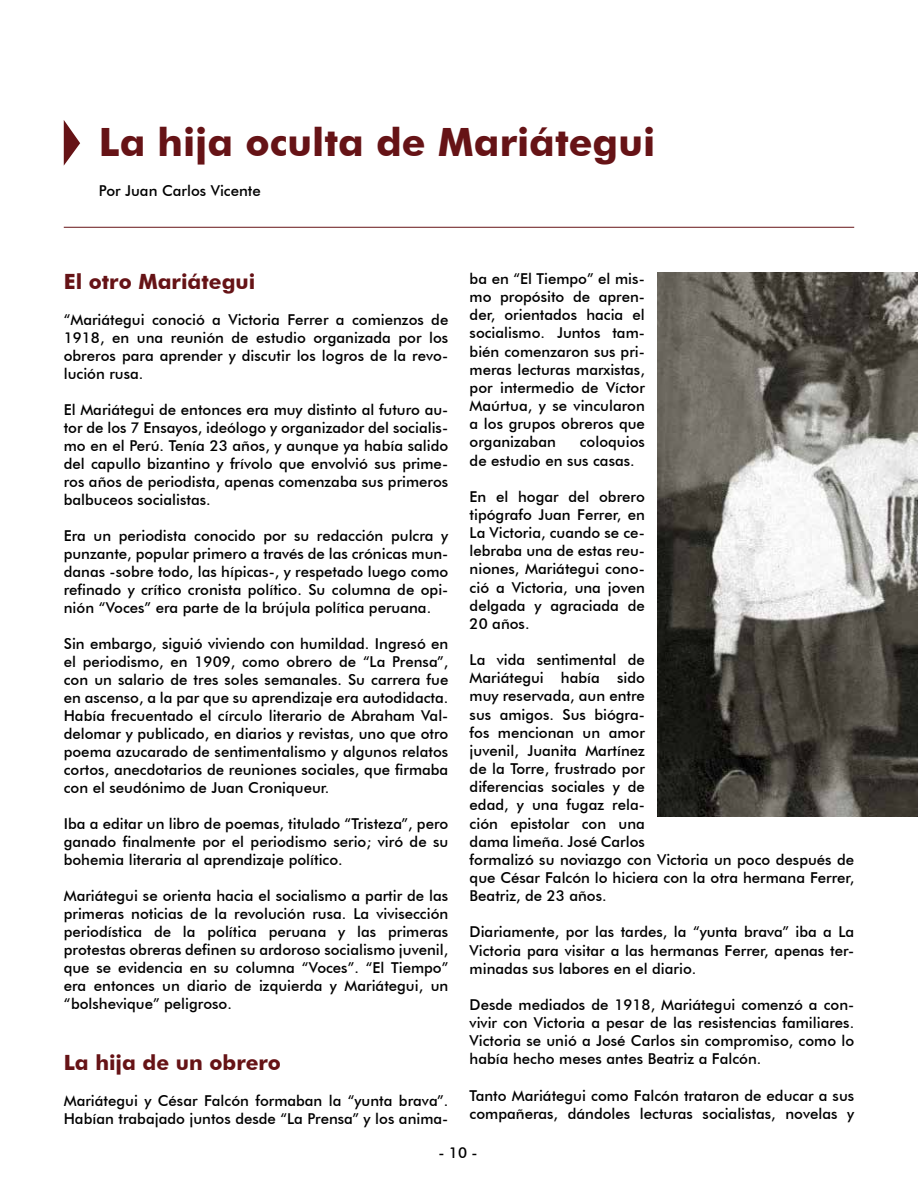
<style>
.page{position:relative;width:918px;height:1188px;background:#fff}
.page>*{position:absolute;margin:0;border:0;box-sizing:border-box;transform-origin:0 0}
.t1{font:700 39px "Futura BT";color:#661316}
.t2{font:700 21px "Futura BT";color:#661316}
.t3{font:500 15px/18.1px "Futura BT";color:#000;text-align:justify}
</style>
<div class="page">
<img style="left:658px;top:273px;width:260px;height:543px">
<hr style="left:64px;top:227px;width:790px;height:1px;background:#661316">
<svg style="left:64px;top:120px;width:16px;height:45px"></svg>
<h1 class="t1" style="left:99px;top:118px;width:558px">La hija oculta de Mariátegui</h1>
<p class="t3" style="left:99px;top:181px;width:163px">Por Juan Carlos Vicente</p>
<h2 class="t2" style="left:64px;top:268px;width:193px">El otro Mariátegui</h2>
<p class="t3" style="left:64px;top:310px;width:386px">“Mariátegui conoció a Victoria Ferrer a comienzos de 1918, en una reunión de estudio organizada por los obreros para aprender y discutir los logros de la revo&shy;lución rusa.</p>
<p class="t3" style="left:64px;top:400px;width:386px">El Mariátegui de entonces era muy distinto al futuro au&shy;tor de los 7 Ensayos, ideólogo y organizador del socialis&shy;mo en el Perú. Tenía 23 años, y aunque ya había salido del capullo bizantino y frívolo que envolvió sus prime&shy;ros años de periodista, apenas comenzaba sus primeros balbuceos socialistas.</p>
<p class="t3" style="left:64px;top:526px;width:386px">Era un periodista conocido por su redacción pulcra y punzante, popular primero a través de las crónicas mun&shy;danas -sobre todo, las hípicas-, y respetado luego como refinado y crítico cronista político. Su columna de opi&shy;nión “Voces” era parte de la brújula política peruana.</p>
<p class="t3" style="left:64px;top:634px;width:386px">Sin embargo, siguió viviendo con humildad. Ingresó en el periodismo, en 1909, como obrero de “La Prensa”, con un salario de tres soles semanales. Su carrera fue en ascenso, a la par que su aprendizaje era autodidacta.<br>Había frecuentado el círculo literario de Abraham Val&shy;delomar y publicado, en diarios y revistas, uno que otro poema azucarado de sentimentalismo y algunos relatos cortos, anecdotarios de reuniones sociales, que firmaba con el seudónimo de Juan Croniqueur.</p>
<p class="t3" style="left:64px;top:814px;width:386px">Iba a editar un libro de poemas, titulado “Tristeza”, pero ganado finalmente por el periodismo serio; viró de su bohemia literaria al aprendizaje político.</p>
<p class="t3" style="left:64px;top:886px;width:386px">Mariátegui se orienta hacia el socialismo a partir de las primeras noticias de la revolución rusa. La vivisección periodística de la política peruana y las primeras protestas obreras definen su ardoroso socialismo juvenil, que se evidencia en su columna “Voces”. “El Tiempo” era entonces un diario de izquierda y Mariátegui, un “bolshevique” peligroso.</p>
<h2 class="t2" style="left:64px;top:1050px;width:219px">La hija de un obrero</h2>
<p class="t3" style="left:64px;top:1091px;width:386px">Mariátegui y César Falcón formaban la “yunta brava”.<br>Habían trabajado juntos desde “La Prensa” y los anima-</p>
<p class="t3" style="left:470px;top:269px;width:177px">ba en “El Tiempo” el mis&shy;mo propósito de apren&shy;der, orientados hacia el socialismo. Juntos tam&shy;bién comenzaron sus pri&shy;meras lecturas marxistas, por intermedio de Víctor Maúrtua, y se vincularon a los grupos obreros que organizaban</p>
<p class="t3" style="left:470px;top:433px;width:177px;text-indent:110px">coloquios de estudio en sus casas.</p>
<p class="t3" style="left:470px;top:487px;width:177px">En el hogar del obrero tipógrafo Juan Ferrer, en La Victoria, cuando se ce&shy;lebraba una de estas reu&shy;niones, Mariátegui cono&shy;ció a Victoria, una joven delgada y agraciada de 20 años.</p>
<p class="t3" style="left:470px;top:651px;width:386px;text-align:left">La vida sentimental de<br>Mariátegui había sido<br>muy reservada, aun entre<br>sus amigos. Sus biógra-<br>fos mencionan un amor<br>juvenil, Juanita Martínez<br>de la Torre, frustrado por<br>diferencias sociales y de<br>edad, y una fugaz rela-<br>ción epistolar con una<br>dama limeña. José Carlos<br>formalizó su noviazgo con Victoria un poco después de que César Falcón lo hiciera con la otra hermana Ferrer,<br>Beatriz, de 23 años.</p>
<p class="t3" style="left:470px;top:923px;width:386px">Diariamente, por las tardes, la “yunta brava” iba a La Victoria para visitar a las hermanas Ferrer, apenas ter&shy;minadas sus labores en el diario.</p>
<p class="t3" style="left:470px;top:995px;width:386px">Desde mediados de 1918, Mariátegui comenzó a con&shy;vivir con Victoria a pesar de las resistencias familiares.<br>Victoria se unió a José Carlos sin compromiso, como lo había hecho meses antes Beatriz a Falcón.</p>
<p class="t3" style="left:470px;top:1086px;width:386px">Tanto Mariátegui como Falcón trataron de educar a sus compañeras, dándoles lecturas socialistas, novelas y</p>
<p class="t3" style="left:438px;top:1144px;width:41px">- 10 -</p>
</div>
